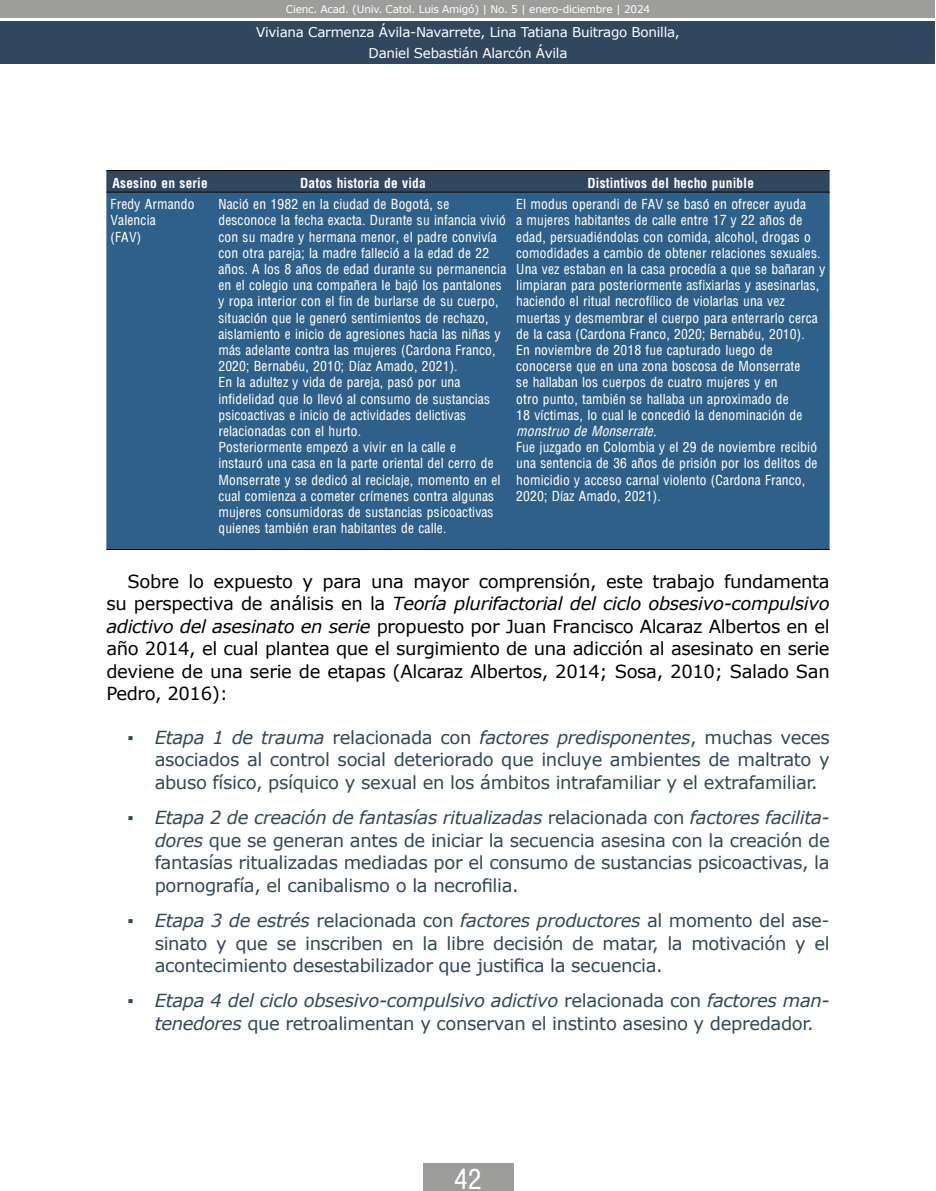
<style>
.page{position:relative;width:936px;height:1191px;background:#fff}
.page>*{position:absolute;margin:0;border:0;box-sizing:border-box;transform-origin:0 0}
.t1{font:27px "Arena Condensed";color:#fff}
.t2{font:18px/22.5px "Verdana";letter-spacing:-.02em;color:#30475e;text-align:justify}
.t3{font:18px/22.5px "Verdana";letter-spacing:-.02em;color:#000;text-align:justify}
.t4{font:13.5px/16.2px "Arena Condensed";letter-spacing:.01em;color:#fff}
.t5{font:13.5px/21px "Verdana";letter-spacing:-.02em;color:#fff;text-align:center}
.t6{font:700 condensed 13.5px "Arena";letter-spacing:.01em;color:#fff}
.t7{font:italic condensed 13.5px "Arena";letter-spacing:.01em;color:#fff}
.t8{font:10.5px "Verdana";letter-spacing:-.02em;color:#fff}
.s1{font-style:italic}
</style>
<div class="page">
<div style="left:0;top:21px;width:934px;height:43px;background:#30475e"></div>
<div style="left:0;top:0;width:934px;height:18px;background:#9d9d9c"></div>
<div style="left:423px;top:1163px;width:90px;height:28px;background:#9d9d9c"></div>
<div style="left:106px;top:171px;width:723px;height:21px;background:#30475e"></div>
<div style="left:106px;top:193px;width:723px;height:356px;background:#2e6089"></div>
<hr style="left:106px;top:170px;width:108px;height:1px;background:#000">
<hr style="left:214px;top:170px;width:298px;height:1px;background:#000">
<hr style="left:512px;top:170px;width:317px;height:1px;background:#000">
<hr style="left:106px;top:192px;width:108px;height:1px;background:#000">
<hr style="left:214px;top:192px;width:298px;height:1px;background:#000">
<hr style="left:512px;top:192px;width:317px;height:1px;background:#000">
<hr style="left:106px;top:549px;width:108px;height:1px;background:#000">
<hr style="left:214px;top:549px;width:298px;height:1px;background:#000">
<hr style="left:512px;top:549px;width:317px;height:1px;background:#000">
<p class="t8" style="left:286px;top:2px;width:366px">Cienc. Acad. (Univ. Catol. Luis Amigó) | No. 5 | enero-diciembre | 2024</p>
<p class="t5" style="left:256px;top:21px;width:425px">Viviana Carmenza Ávila-Navarrete, Lina Tatiana Buitrago Bonilla,<br>Daniel Sebastián Alarcón Ávila</p>
<p class="t6" style="left:112px;top:175px;width:97px">Asesino en serie</p>
<p class="t6" style="left:300px;top:175px;width:127px">Datos historia de vida</p>
<p class="t6" style="left:587px;top:175px;width:168px">Distintivos del hecho punible</p>
<p class="t4" style="left:111px;top:196px;width:85px">Fredy Armando<br>Valencia<br>(FAV)</p>
<p class="t4" style="left:218px;top:196px;width:289px">Nació en 1982 en la ciudad de Bogotá, se desconoce la fecha exacta. Durante su infancia vivió con su madre y hermana menor, el padre convivía con otra pareja; la madre falleció a la edad de 22 años. A los 8 años de edad durante su permanencia en el colegio una compañera le bajó los pantalones y ropa interior con el fin de burlarse de su cuerpo, situación que le generó sentimientos de rechazo, aislamiento e inicio de agresiones hacia las niñas y más adelante contra las mujeres (Cardona Franco, 2020; Bernabéu, 2010; Díaz Amado, 2021).<br>En la adultez y vida de pareja, pasó por una infidelidad que lo llevó al consumo de sustancias psicoactivas e inicio de actividades delictivas relacionadas con el hurto.<br>Posteriormente empezó a vivir en la calle e<br>instauró una casa en la parte oriental del cerro de Monserrate y se dedicó al reciclaje, momento en el cual comienza a cometer crímenes contra algunas mujeres consumidoras de sustancias psicoactivas quienes también eran habitantes de calle.</p>
<p class="t4" style="left:516px;top:196px;width:310px">El modus operandi de FAV se basó en ofrecer ayuda<br>a mujeres habitantes de calle entre 17 y 22 años de edad, persuadiéndolas con comida, alcohol, drogas o comodidades a cambio de obtener relaciones sexuales.<br>Una vez estaban en la casa procedía a que se bañaran y limpiaran para posteriormente asfixiarlas y asesinarlas, haciendo el ritual necrofílico de violarlas una vez muertas y desmembrar el cuerpo para enterrarlo cerca de la casa (Cardona Franco, 2020; Bernabéu, 2010).<br>En noviembre de 2018 fue capturado luego de conocerse que en una zona boscosa de Monserrate<br>se hallaban los cuerpos de cuatro mujeres y en<br>otro punto, también se hallaba un aproximado de<br>18 víctimas, lo cual le concedió la denominación de</p>
<p class="t7" style="left:516px;top:423px;width:142px">monstruo de Monserrate.</p>
<p class="t4" style="left:516px;top:439px;width:303px">Fue juzgado en Colombia y el 29 de noviembre recibió una sentencia de 36 años de prisión por los delitos de homicidio y acceso carnal violento (Cardona Franco, 2020; Díaz Amado, 2021).</p>
<p class="t3" style="left:106px;top:569px;width:724px;text-indent:21px">Sobre lo expuesto y para una mayor comprensión, este trabajo fundamenta su perspectiva de análisis en la <span class="s1">Teoría plurifactorial del ciclo obsesivo-compulsivo adictivo del asesinato en serie</span> propuesto por Juan Francisco Alcaraz Albertos en el año 2014, el cual plantea que el surgimiento de una adicción al asesinato en serie deviene de una serie de etapas (Alcaraz Albertos, 2014; Sosa, 2010; Salado San Pedro, 2016):</p>
<h2 class="t2" style="left:155px;top:726px;width:676px;text-indent:-27px">▪ <span class="s1">Etapa 1 de trauma</span> relacionada con <span class="s1">factores predisponentes</span>, muchas veces asociados al control social deteriorado que incluye ambientes de maltrato y abuso físico, psíquico y sexual en los ámbitos intrafamiliar y el extrafamiliar.</h2>
<p class="t2" style="left:155px;top:806px;width:676px;text-indent:-27px">▪ <span class="s1">Etapa 2 de creación de fantasías ritualizadas</span> relacionada con <span class="s1">factores facilita&shy;dores</span> que se generan antes de iniciar la secuencia asesina con la creación de fantasías ritualizadas mediadas por el consumo de sustancias psicoactivas, la pornografía, el canibalismo o la necrofilia.</p>
<h2 class="t2" style="left:155px;top:909px;width:676px;text-indent:-27px">▪ <span class="s1">Etapa 3 de estrés</span> relacionada con <span class="s1">factores productores</span> al momento del ase&shy;sinato y que se inscriben en la libre decisión de matar, la motivación y el acontecimiento desestabilizador que justifica la secuencia.</h2>
<h2 class="t2" style="left:155px;top:989px;width:676px;text-indent:-27px">▪ <span class="s1">Etapa 4 del ciclo obsesivo-compulsivo adictivo</span> relacionada con <span class="s1">factores man&shy;tenedores</span> que retroalimentan y conservan el instinto asesino y depredador.</h2>
<h1 class="t1" style="left:454px;top:1163px;width:29px">42</h1>
</div>
